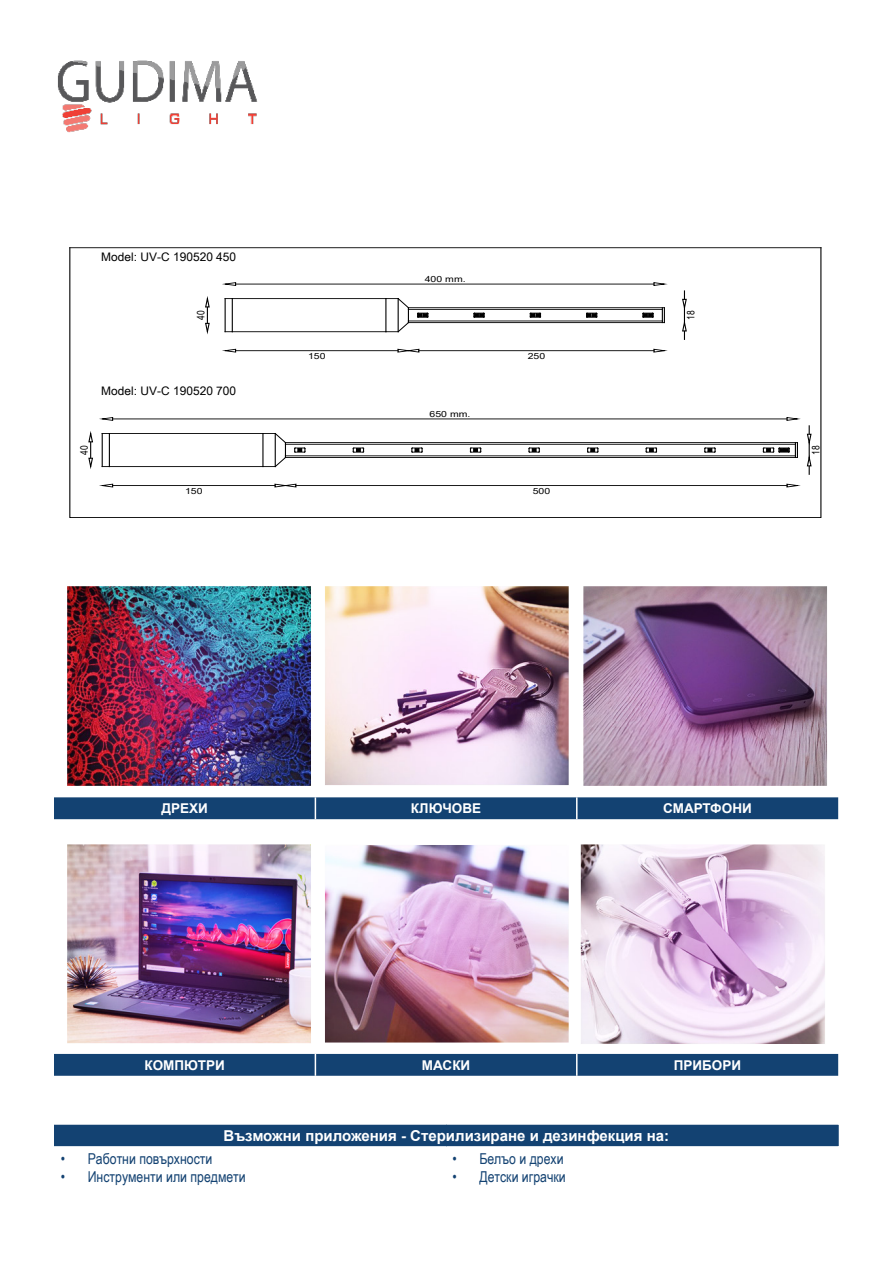
<style>
.page{position:relative;width:893px;height:1263px;background:#fff}
.page>*{position:absolute;margin:0;border:0;box-sizing:border-box;transform-origin:0 0}
.t1{font:15px "Arial Narrow";color:#134272}
.t2{font:700 15px "Arial";color:#fff}
.t3{font:700 13.5px "Arial";color:#fff}
.t4{font:11.85px "Arial Narrow";color:#000;scale:1.24 1}
.t5{font:10.5px "Arial";color:#000;scale:.81 1}
.t6{font:8.4px "Arial";color:#000;scale:1.24 1}
</style>
<div class="page">
<img style="left:57px;top:60px;width:201px;height:73px">
<img style="left:55px;top:586px;width:784px;height:490px">
<div style="left:54px;top:797px;width:784px;height:22px;background:#134272"></div>
<div style="left:54px;top:1054px;width:784px;height:22px;background:#134272"></div>
<div style="left:55px;top:1124px;width:783px;height:23px;background:#134272"></div>
<hr style="left:54px;top:1125px;width:2px;height:21px;background:#134272">
<hr style="left:837px;top:1125px;width:2px;height:21px;background:#134272">
<hr style="left:54px;top:1123px;width:392px;height:2px;background:#fff">
<hr style="left:446px;top:1123px;width:393px;height:2px;background:#fff">
<hr style="left:54px;top:1146px;width:392px;height:2px;background:#fff">
<hr style="left:446px;top:1146px;width:393px;height:2px;background:#fff">
<hr style="left:70px;top:247px;width:751px;height:1px;background:#000">
<hr style="left:232px;top:299px;width:1px;height:33px;background:#000">
<hr style="left:232px;top:331px;width:154px;height:1px;background:#000">
<hr style="left:232px;top:298px;width:154px;height:1px;background:#000">
<hr style="left:225px;top:299px;width:1px;height:33px;background:#000">
<hr style="left:408px;top:322px;width:256px;height:1px;background:#000">
<hr style="left:408px;top:321px;width:254px;height:1px;background:#000">
<hr style="left:408px;top:307px;width:256px;height:1px;background:#000">
<hr style="left:408px;top:309px;width:254px;height:1px;background:#000">
<svg style="left:662px;top:308px;width:3px;height:15px"></svg>
<svg style="left:386px;top:298px;width:23px;height:34px"></svg>
<hr style="left:109px;top:433px;width:1px;height:34px;background:#000">
<hr style="left:109px;top:466px;width:154px;height:1px;background:#000">
<hr style="left:109px;top:433px;width:154px;height:1px;background:#000">
<hr style="left:102px;top:433px;width:1px;height:34px;background:#000">
<hr style="left:285px;top:457px;width:512px;height:1px;background:#000">
<hr style="left:285px;top:456px;width:510px;height:1px;background:#000">
<hr style="left:285px;top:442px;width:512px;height:1px;background:#000">
<hr style="left:285px;top:444px;width:510px;height:1px;background:#000">
<svg style="left:263px;top:433px;width:23px;height:34px"></svg>
<svg style="left:417px;top:312px;width:12px;height:6px"></svg>
<svg style="left:473px;top:312px;width:12px;height:6px"></svg>
<svg style="left:529px;top:312px;width:12px;height:6px"></svg>
<svg style="left:586px;top:312px;width:12px;height:6px"></svg>
<svg style="left:642px;top:312px;width:12px;height:6px"></svg>
<svg style="left:294px;top:447px;width:12px;height:6px"></svg>
<svg style="left:352px;top:447px;width:12px;height:6px"></svg>
<svg style="left:411px;top:447px;width:12px;height:6px"></svg>
<svg style="left:470px;top:447px;width:11px;height:6px"></svg>
<svg style="left:528px;top:447px;width:12px;height:6px"></svg>
<svg style="left:587px;top:447px;width:12px;height:6px"></svg>
<svg style="left:645px;top:447px;width:12px;height:6px"></svg>
<svg style="left:704px;top:447px;width:12px;height:6px"></svg>
<svg style="left:763px;top:443px;width:35px;height:14px"></svg>
<svg style="left:205px;top:298px;width:5px;height:34px"></svg>
<hr style="left:236px;top:284px;width:418px;height:1px;background:#000">
<svg style="left:224px;top:282px;width:12px;height:4px"></svg>
<svg style="left:653px;top:282px;width:12px;height:4px"></svg>
<hr style="left:236px;top:350px;width:162px;height:1px;background:#000">
<svg style="left:224px;top:348px;width:12px;height:5px"></svg>
<hr style="left:419px;top:350px;width:235px;height:1px;background:#000">
<svg style="left:397px;top:348px;width:23px;height:5px"></svg>
<svg style="left:653px;top:348px;width:12px;height:5px"></svg>
<svg style="left:682px;top:291px;width:5px;height:48px"></svg>
<svg style="left:88px;top:433px;width:5px;height:34px"></svg>
<hr style="left:113px;top:485px;width:162px;height:1px;background:#000">
<svg style="left:101px;top:483px;width:12px;height:5px"></svg>
<hr style="left:296px;top:485px;width:491px;height:1px;background:#000">
<svg style="left:274px;top:483px;width:23px;height:5px"></svg>
<svg style="left:786px;top:483px;width:12px;height:5px"></svg>
<hr style="left:113px;top:419px;width:674px;height:1px;background:#000">
<svg style="left:101px;top:417px;width:12px;height:4px"></svg>
<svg style="left:786px;top:417px;width:12px;height:4px"></svg>
<svg style="left:807px;top:426px;width:5px;height:48px"></svg>
<p class="t5" style="left:77px;top:455px;width:13px;rotate:-90deg">40</p>
<p class="t4" style="left:101px;top:248px;width:110px">Model: UV-C 190520 450</p>
<p class="t5" style="left:194px;top:320px;width:13px;rotate:-90deg">40</p>
<p class="t4" style="left:101px;top:383px;width:110px">Model: UV-C 190520 700</p>
<p class="t6" style="left:425px;top:273px;width:35px">400 mm.</p>
<p class="t6" style="left:308px;top:350px;width:16px">150</p>
<p class="t6" style="left:528px;top:350px;width:16px">250</p>
<p class="t6" style="left:430px;top:408px;width:35px">650 mm.</p>
<p class="t6" style="left:185px;top:485px;width:16px">150</p>
<p class="t6" style="left:533px;top:485px;width:16px">500</p>
<p class="t5" style="left:684px;top:320px;width:13px;rotate:-90deg">18</p>
<p class="t5" style="left:808px;top:455px;width:13px;rotate:-90deg">18</p>
<p class="t3" style="left:162px;top:799px;width:48px">ДРЕХИ</p>
<p class="t3" style="left:411px;top:799px;width:72px">КЛЮЧОВЕ</p>
<p class="t3" style="left:663px;top:799px;width:90px">СМАРТФОНИ</p>
<p class="t3" style="left:145px;top:1055px;width:82px">КОМПЮТРИ</p>
<p class="t3" style="left:422px;top:1055px;width:50px">МАСКИ</p>
<p class="t3" style="left:674px;top:1055px;width:69px">ПРИБОРИ</p>
<p class="t2" style="left:224px;top:1125px;width:447px">Възможни приложения - Стерилизиране и дезинфекция на:</p>
<p class="t1" style="left:61px;top:1147px;width:153px">• Работни повърхности</p>
<p class="t1" style="left:61px;top:1165px;width:187px">• Инструменти или предмети</p>
<p class="t1" style="left:452px;top:1147px;width:113px">• Белъо и дрехи</p>
<p class="t1" style="left:452px;top:1165px;width:115px">• Детски играчки</p>
</div>
